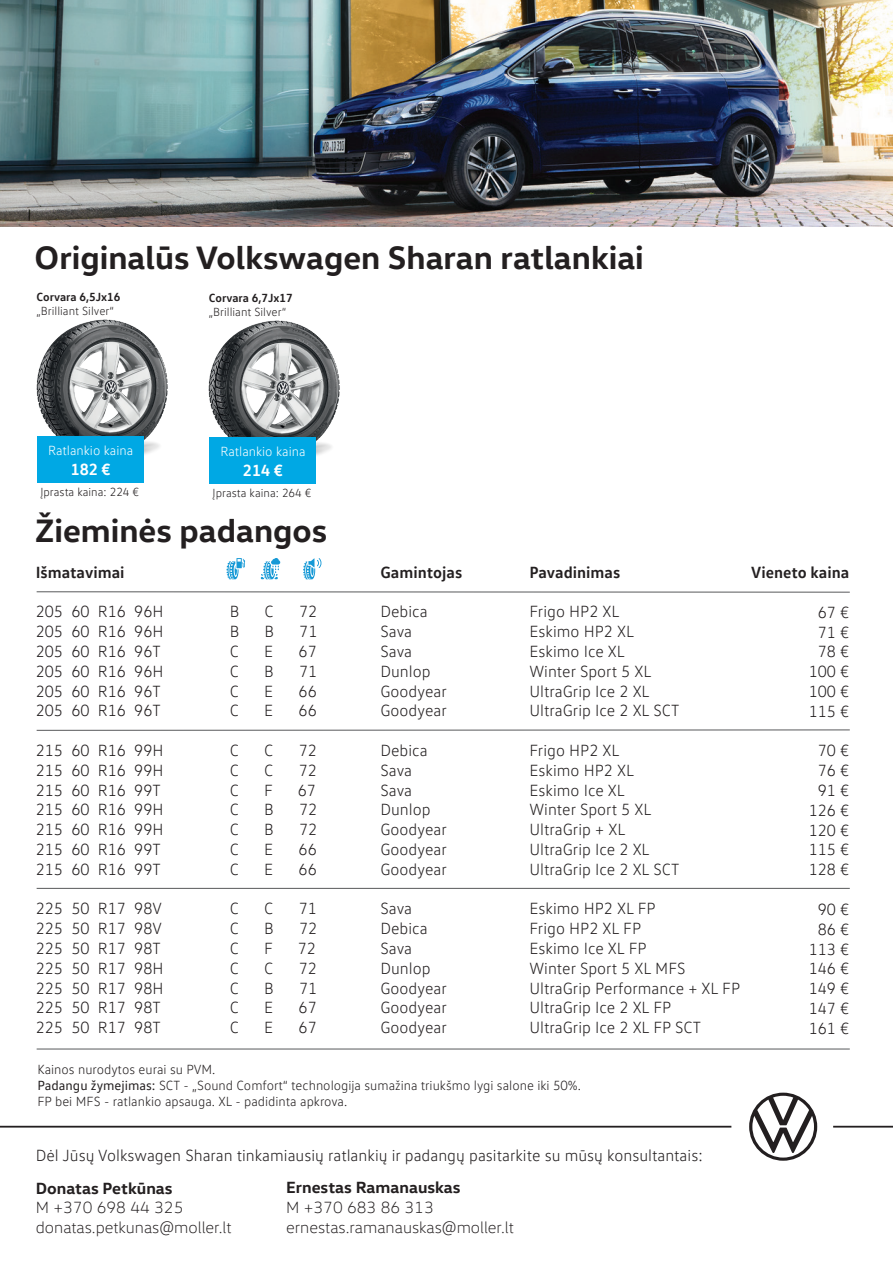
<style>
.page{position:relative;width:893px;height:1263px;background:#fff}
.page>*{position:absolute;margin:0;border:0;box-sizing:border-box;transform-origin:0 0}
.t1{font:700 33px "VW Head";color:#231f20}
.t2{font:300 16.5px/19.8px "VW Text";color:#231f20}
.t3{font:300 16.5px/19.8px "VW Head";color:#231f20}
.t4{font:700 16.5px "VW Text";color:#231f20}
.t5{font:700 16.5px "VW Head";color:#231f20}
.t6{font:700 16.5px "VW Text";color:#fff}
.t7{font:300 13.5px/16.2px "VW Text";color:#231f20}
.t8{font:300 13.5px "VW Text";color:#fff}
.t9{font:300 12px "VW Text";color:#231f20}
.t10{font:700 12px "VW Text";color:#231f20}
.s1{font-weight:400}
</style>
<div class="page">
<svg style="left:749px;top:1093px;width:68px;height:68px"></svg>
<hr style="left:0;top:1126px;width:731px;height:1px;background:#231f20">
<hr style="left:833px;top:1126px;width:60px;height:1px;background:#231f20">
<hr style="left:37px;top:888px;width:813px;height:1px;background:#58595b">
<hr style="left:37px;top:729px;width:813px;height:2px;background:#58595b">
<hr style="left:37px;top:591px;width:813px;height:1px;background:#58595b">
<hr style="left:37px;top:1049px;width:813px;height:1px;background:#58595b">
<svg style="left:303px;top:558px;width:19px;height:21px"></svg>
<svg style="left:227px;top:558px;width:18px;height:21px"></svg>
<svg style="left:261px;top:558px;width:19px;height:21px"></svg>
<img style="left:36px;top:319px;width:128px;height:135px">
<div style="left:37px;top:436px;width:107px;height:47px;background:#00a8e4"></div>
<img style="left:164px;top:320px;width:176px;height:164px">
<div style="left:210px;top:437px;width:106px;height:47px;background:#00a8e4"></div>
<img style="left:0;top:0;width:893px;height:226px">
<h1 class="t1" style="left:35px;top:236px;width:611px">Originalūs Volkswagen Sharan ratlankiai</h1>
<p class="t10" style="left:37px;top:289px;width:85px">Corvara 6,5Jx16</p>
<p class="t9" style="left:37px;top:304px;width:79px">„Brilliant Silver“</p>
<p class="t10" style="left:209px;top:290px;width:85px">Corvara 6,7Jx17</p>
<p class="t9" style="left:209px;top:305px;width:79px">„Brilliant Silver“</p>
<p class="t8" style="left:48px;top:442px;width:87px">Ratlankio kaina</p>
<p class="t6" style="left:71px;top:458px;width:42px">182 €</p>
<p class="t9" style="left:40px;top:485px;width:100px">Įprasta kaina: 224 €</p>
<p class="t8" style="left:220px;top:443px;width:87px">Ratlankio kaina</p>
<p class="t6" style="left:243px;top:459px;width:42px">214 €</p>
<p class="t9" style="left:213px;top:486px;width:100px">Įprasta kaina: 264 €</p>
<h1 class="t1" style="left:35px;top:509px;width:294px">Žieminės padangos</h1>
<p class="t4" style="left:36px;top:561px;width:90px">Išmatavimai</p>
<p class="t2" style="left:36px;top:601px;width:129px">205 60 R16 96H<br>205 60 R16 96H<br>205 60 R16 96T<br>205 60 R16 96H<br>205 60 R16 96T<br>205 60 R16 96T</p>
<p class="t2" style="left:36px;top:740px;width:129px">215 60 R16 99H<br>215 60 R16 99H<br>215 60 R16 99T<br>215 60 R16 99H<br>215 60 R16 99H<br>215 60 R16 99T<br>215 60 R16 99T</p>
<p class="t2" style="left:36px;top:898px;width:129px">225 50 R17 98V<br>225 50 R17 98V<br>225 50 R17 98T<br>225 50 R17 98H<br>225 50 R17 98H<br>225 50 R17 98T<br>225 50 R17 98T</p>
<p class="t2" style="left:230px;top:602px;width:11px">B</p>
<p class="t2" style="left:265px;top:602px;width:11px">C</p>
<p class="t2" style="left:299px;top:602px;width:20px">72</p>
<p class="t2" style="left:230px;top:621px;width:11px">B</p>
<p class="t2" style="left:265px;top:621px;width:11px">B</p>
<p class="t2" style="left:299px;top:621px;width:20px">71</p>
<p class="t2" style="left:230px;top:641px;width:11px">C</p>
<p class="t2" style="left:264px;top:641px;width:11px">E</p>
<p class="t2" style="left:299px;top:641px;width:20px">67</p>
<p class="t2" style="left:230px;top:661px;width:11px">C</p>
<p class="t2" style="left:264px;top:661px;width:11px">B</p>
<p class="t2" style="left:299px;top:661px;width:20px">71</p>
<p class="t2" style="left:230px;top:681px;width:11px">C</p>
<p class="t2" style="left:264px;top:681px;width:11px">E</p>
<p class="t2" style="left:299px;top:681px;width:20px">66</p>
<p class="t2" style="left:230px;top:701px;width:11px">C</p>
<p class="t2" style="left:264px;top:701px;width:11px">E</p>
<p class="t2" style="left:299px;top:701px;width:20px">66</p>
<p class="t2" style="left:230px;top:740px;width:11px">C</p>
<p class="t2" style="left:264px;top:740px;width:11px">C</p>
<p class="t2" style="left:299px;top:740px;width:20px">72</p>
<p class="t2" style="left:230px;top:760px;width:11px">C</p>
<p class="t2" style="left:264px;top:760px;width:11px">C</p>
<p class="t2" style="left:299px;top:760px;width:20px">72</p>
<p class="t2" style="left:230px;top:780px;width:11px">C</p>
<p class="t2" style="left:264px;top:780px;width:10px">F</p>
<p class="t2" style="left:298px;top:780px;width:20px">67</p>
<p class="t2" style="left:230px;top:800px;width:11px">C</p>
<p class="t2" style="left:264px;top:800px;width:11px">B</p>
<p class="t2" style="left:299px;top:800px;width:20px">72</p>
<p class="t2" style="left:230px;top:819px;width:11px">C</p>
<p class="t2" style="left:264px;top:819px;width:11px">B</p>
<p class="t2" style="left:299px;top:819px;width:20px">72</p>
<p class="t2" style="left:230px;top:839px;width:11px">C</p>
<p class="t2" style="left:264px;top:839px;width:11px">E</p>
<p class="t2" style="left:299px;top:839px;width:20px">66</p>
<p class="t2" style="left:230px;top:859px;width:11px">C</p>
<p class="t2" style="left:264px;top:859px;width:11px">E</p>
<p class="t2" style="left:299px;top:859px;width:20px">66</p>
<p class="t2" style="left:230px;top:899px;width:11px">C</p>
<p class="t2" style="left:264px;top:899px;width:11px">C</p>
<p class="t2" style="left:299px;top:899px;width:20px">71</p>
<p class="t2" style="left:230px;top:918px;width:11px">C</p>
<p class="t2" style="left:264px;top:918px;width:11px">B</p>
<p class="t2" style="left:299px;top:918px;width:20px">72</p>
<p class="t2" style="left:230px;top:938px;width:11px">C</p>
<p class="t2" style="left:264px;top:938px;width:10px">F</p>
<p class="t2" style="left:298px;top:938px;width:20px">72</p>
<p class="t2" style="left:230px;top:958px;width:11px">C</p>
<p class="t2" style="left:264px;top:958px;width:11px">C</p>
<p class="t2" style="left:299px;top:958px;width:20px">72</p>
<p class="t2" style="left:230px;top:978px;width:11px">C</p>
<p class="t2" style="left:264px;top:978px;width:11px">B</p>
<p class="t2" style="left:299px;top:978px;width:20px">71</p>
<p class="t2" style="left:230px;top:998px;width:11px">C</p>
<p class="t2" style="left:264px;top:998px;width:11px">E</p>
<p class="t2" style="left:299px;top:998px;width:20px">67</p>
<p class="t2" style="left:230px;top:1017px;width:11px">C</p>
<p class="t2" style="left:264px;top:1017px;width:11px">E</p>
<p class="t2" style="left:299px;top:1017px;width:20px">67</p>
<p class="t4" style="left:380px;top:561px;width:83px">Gamintojas</p>
<p class="t2" style="left:380px;top:601px;width:68px">Debica<br>Sava<br>Sava<br>Dunlop<br>Goodyear<br>Goodyear</p>
<p class="t2" style="left:380px;top:740px;width:68px">Debica<br>Sava<br>Sava<br>Dunlop<br>Goodyear<br>Goodyear<br>Goodyear</p>
<p class="t2" style="left:380px;top:898px;width:68px">Sava<br>Debica<br>Sava<br>Dunlop<br>Goodyear<br>Goodyear<br>Goodyear</p>
<p class="t4" style="left:529px;top:561px;width:92px">Pavadinimas</p>
<p class="t2" style="left:529px;top:601px;width:152px">Frigo HP2 XL<br>Eskimo HP2 XL<br>Eskimo Ice XL<br>Winter Sport 5 XL<br>UltraGrip Ice 2 XL<br>UltraGrip Ice 2 XL SCT</p>
<p class="t2" style="left:529px;top:740px;width:152px">Frigo HP2 XL<br>Eskimo HP2 XL<br>Eskimo Ice XL<br>Winter Sport 5 XL<br>UltraGrip + XL<br>UltraGrip Ice 2 XL<br>UltraGrip Ice 2 XL SCT</p>
<p class="t2" style="left:529px;top:898px;width:212px">Eskimo HP2 XL FP<br>Frigo HP2 XL FP<br>Eskimo Ice XL FP<br>Winter Sport 5 XL MFS<br>UltraGrip Performance + XL FP<br>UltraGrip Ice 2 XL FP<br>UltraGrip Ice 2 XL FP SCT</p>
<p class="t7" style="left:37px;top:1061px;width:545px">Kainos nurodytos eurai su PVM.<br><span class="s1">Padangu žymejimas:</span> SCT - „Sound Comfort“ technologija sumažina triukšmo lygi salone iki 50%.<br>FP bei MFS - ratlankio apsauga. XL - padidinta apkrova.</p>
<p class="t4" style="left:751px;top:562px;width:99px">Vieneto kaina</p>
<p class="t2" style="left:809px;top:602px;width:42px;text-align:center">67 €<br>71 €<br>78 €<br>100 €<br>100 €<br>115 €</p>
<p class="t2" style="left:809px;top:741px;width:42px;text-align:center">70 €<br>76 €<br>91 €<br>126 €<br>120 €<br>115 €<br>128 €</p>
<p class="t2" style="left:809px;top:899px;width:42px;text-align:center">90 €<br>86 €<br>113 €<br>146 €<br>149 €<br>147 €<br>161 €</p>
<p class="t2" style="left:36px;top:1145px;width:668px">Dėl Jūsų Volkswagen Sharan tinkamiausių ratlankių ir padangų pasitarkite su mūsų konsultantais:</p>
<p class="t5" style="left:36px;top:1177px;width:138px">Donatas Petkūnas</p>
<p class="t3" style="left:36px;top:1198px;width:197px">M +370 698 44 325 donatas.petkunas@moller.lt</p>
<p class="t5" style="left:286px;top:1177px;width:176px">Ernestas Ramanauskas</p>
<p class="t3" style="left:286px;top:1197px;width:229px">M +370 683 86 313 ernestas.ramanauskas@moller.lt</p>
</div>
